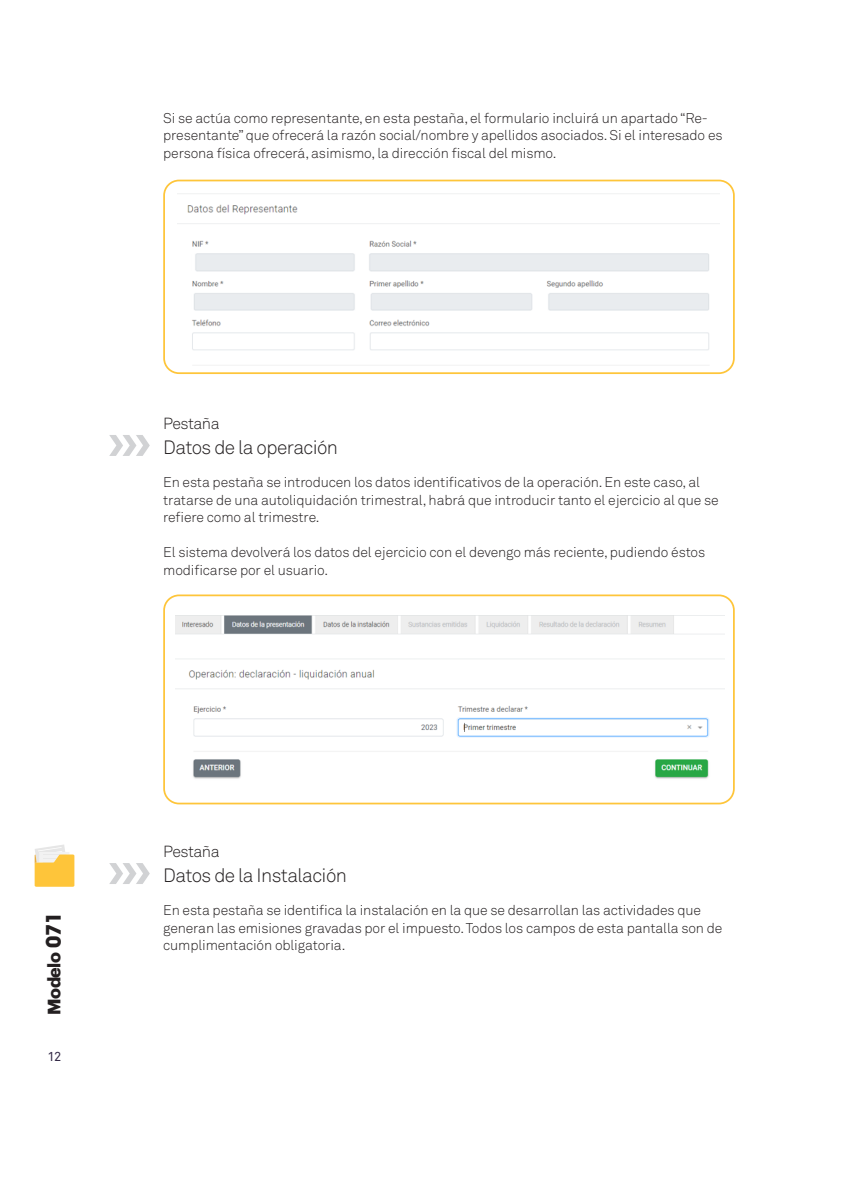
<style>
.page{position:relative;width:844px;height:1191px;background:#fff}
.page>*{position:absolute;margin:0;border:0;box-sizing:border-box;transform-origin:0 0}
.t1{font:700 19.95px "ITC Avant Garde Std";color:#231f20}
.t2{font:300 19.07px "Akkurat";letter-spacing:-.03em;color:#231f20}
.t3{font:700 17.5px "Graphik";letter-spacing:-.03em;color:#231f20}
.t4{font:300 15.92px "Akkurat";letter-spacing:-.03em;color:#231f20}
.t5{font:300 14px/17.5px "Akkurat";letter-spacing:-.01em;color:#231f20}
.t6{font:12.95px "Akkurat";color:#352b48}
</style>
<div class="page">
<svg style="left:35px;top:844px;width:39px;height:42px"></svg>
<div style="left:163px;top:594px;width:571px;height:210px;border:2px solid #fec53a;border-radius:15px"></div>
<svg style="left:109px;top:435px;width:41px;height:21px"></svg>
<svg style="left:109px;top:863px;width:41px;height:21px"></svg>
<img style="left:176px;top:615px;width:548px;height:164px">
<div style="left:163px;top:180px;width:571px;height:194px;border:2px solid #fec53a;border-radius:15px"></div>
<img style="left:178px;top:193px;width:541px;height:157px">
<img style="left:192px;top:250px;width:85px;height:24px">
<img style="left:545px;top:289px;width:85px;height:25px">
<img style="left:368px;top:289px;width:86px;height:25px">
<img style="left:192px;top:289px;width:85px;height:25px">
<img style="left:368px;top:327px;width:86px;height:23px">
<p class="t5" style="left:163px;top:109px;width:560px">Si se actúa como representante, en esta pestaña, el formulario incluirá un apartado “Re&shy;presentante” que ofrecerá la razón social/nombre y apellidos asociados. Si el interesado es persona física ofrecerá, asimismo, la dirección fiscal del mismo.</p>
<p class="t4" style="left:163px;top:414px;width:58px">Pestaña</p>
<p class="t2" style="left:163px;top:436px;width:176px">Datos de la operación</p>
<p class="t5" style="left:163px;top:474px;width:556px">En esta pestaña se introducen los datos identificativos de la operación. En este caso, al tratarse de una autoliquidación trimestral, habrá que introducir tanto el ejercicio al que se refiere como al trimestre.</p>
<p class="t5" style="left:163px;top:544px;width:543px">El sistema devolverá los datos del ejercicio con el devengo más reciente, pudiendo éstos modificarse por el usuario.</p>
<h1 class="t1" style="left:40px;top:947px;width:37px;rotate:-90deg">071</h1>
<p class="t3" style="left:41px;top:1014px;width:64px;rotate:-90deg">Modelo</p>
<p class="t6" style="left:48px;top:1049px;width:15px">12</p>
<p class="t4" style="left:163px;top:842px;width:58px">Pestaña</p>
<p class="t2" style="left:163px;top:863px;width:185px">Datos de la Instalación</p>
<p class="t5" style="left:163px;top:902px;width:560px">En esta pestaña se identifica la instalación en la que se desarrollan las actividades que generan las emisiones gravadas por el impuesto. Todos los campos de esta pantalla son de cumplimentación obligatoria.</p>
</div>
